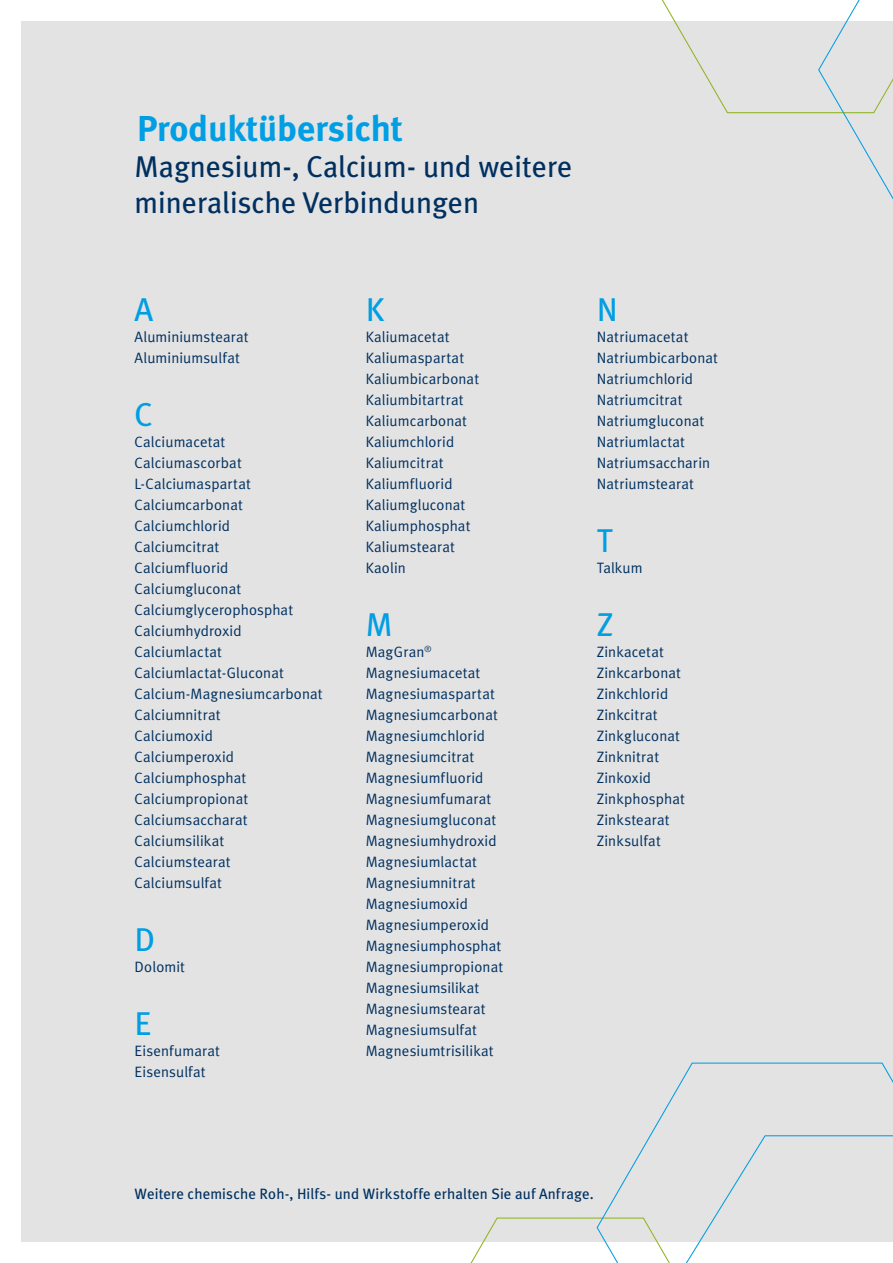
<style>
.page{position:relative;width:893px;height:1263px;background:#fff}
.page>*{position:absolute;margin:0;border:0;box-sizing:border-box;transform-origin:0 0}
.t1{font:700 36px "Meta Plus";color:#009ee3}
.t2{font:33px "Meta Plus";color:#009ee3}
.t3{font:30px/36px "Meta Plus";color:#003060}
.t4{font:15px/21px "Meta Plus Normal";letter-spacing:.01em;color:#003060}
.t5{font:15px "Meta Plus";letter-spacing:.005em;color:#003060}
</style>
<div class="page">
<div style="left:21px;top:21px;width:872px;height:1221px;background:#e3e3e3"></div>
<svg style="left:650px;top:1062px;width:243px;height:72px"></svg>
<svg style="left:470px;top:1134px;width:423px;height:129px"></svg>
<svg style="left:661px;top:0;width:232px;height:200px"></svg>
<h1 class="t1" style="left:137px;top:108px;width:268px">Produktübersicht</h1>
<h3 class="t3" style="left:135px;top:148px;width:439px">Magnesium-, Calcium- und weitere mineralische Verbindungen</h3>
<h2 class="t2" style="left:135px;top:290px;width:20px">A</h2>
<p class="t4" style="left:135px;top:326px;width:115px">Aluminiumstearat<br>Aluminiumsulfat</p>
<h2 class="t2" style="left:135px;top:395px;width:20px">C</h2>
<p class="t4" style="left:135px;top:431px;width:190px">Calciumacetat<br>Calciumascorbat<br>L-Calciumaspartat<br>Calciumcarbonat<br>Calciumchlorid<br>Calciumcitrat<br>Calciumfluorid<br>Calciumgluconat<br>Calciumglycerophosphat<br>Calciumhydroxid<br>Calciumlactat<br>Calciumlactat-Gluconat<br>Calcium-Magnesiumcarbonat<br>Calciumnitrat<br>Calciumoxid<br>Calciumperoxid<br>Calciumphosphat<br>Calciumpropionat<br>Calciumsaccharat<br>Calciumsilikat<br>Calciumstearat<br>Calciumsulfat</p>
<h2 class="t2" style="left:135px;top:920px;width:22px">D</h2>
<p class="t4" style="left:135px;top:956px;width:52px">Dolomit</p>
<h2 class="t2" style="left:135px;top:1004px;width:19px">E</h2>
<p class="t4" style="left:135px;top:1040px;width:87px">Eisenfumarat<br>Eisensulfat</p>
<h2 class="t2" style="left:366px;top:290px;width:21px">K</h2>
<p class="t4" style="left:366px;top:326px;width:115px">Kaliumacetat<br>Kaliumaspartat<br>Kaliumbicarbonat<br>Kaliumbitartrat<br>Kaliumcarbonat<br>Kaliumchlorid<br>Kaliumcitrat<br>Kaliumfluorid<br>Kaliumgluconat<br>Kaliumphosphat<br>Kaliumstearat<br>Kaolin</p>
<h2 class="t2" style="left:366px;top:605px;width:28px">M</h2>
<p class="t4" style="left:366px;top:641px;width:139px">MagGran<sup>®<br></sup>Magnesiumacetat<br>Magnesiumaspartat<br>Magnesiumcarbonat<br>Magnesiumchlorid<br>Magnesiumcitrat<br>Magnesiumfluorid<br>Magnesiumfumarat<br>Magnesiumgluconat<br>Magnesiumhydroxid<br>Magnesiumlactat<br>Magnesiumnitrat<br>Magnesiumoxid<br>Magnesiumperoxid<br>Magnesiumphosphat<br>Magnesiumpropionat<br>Magnesiumsilikat<br>Magnesiumstearat<br>Magnesiumsulfat<br>Magnesiumtrisilikat</p>
<h2 class="t2" style="left:597px;top:290px;width:23px">N</h2>
<p class="t4" style="left:597px;top:326px;width:123px">Natriumacetat<br>Natriumbicarbonat<br>Natriumchlorid<br>Natriumcitrat<br>Natriumgluconat<br>Natriumlactat<br>Natriumsaccharin<br>Natriumstearat</p>
<h2 class="t2" style="left:597px;top:521px;width:18px">T</h2>
<p class="t4" style="left:597px;top:557px;width:47px">Talkum</p>
<h2 class="t2" style="left:597px;top:605px;width:18px">Z</h2>
<p class="t4" style="left:597px;top:641px;width:90px">Zinkacetat<br>Zinkcarbonat<br>Zinkchlorid<br>Zinkcitrat<br>Zinkgluconat<br>Zinknitrat<br>Zinkoxid<br>Zinkphosphat<br>Zinkstearat<br>Zinksulfat</p>
<p class="t5" style="left:135px;top:1185px;width:461px">Weitere chemische Roh-, Hilfs- und Wirkstoffe erhalten Sie auf Anfrage.</p>
</div>
